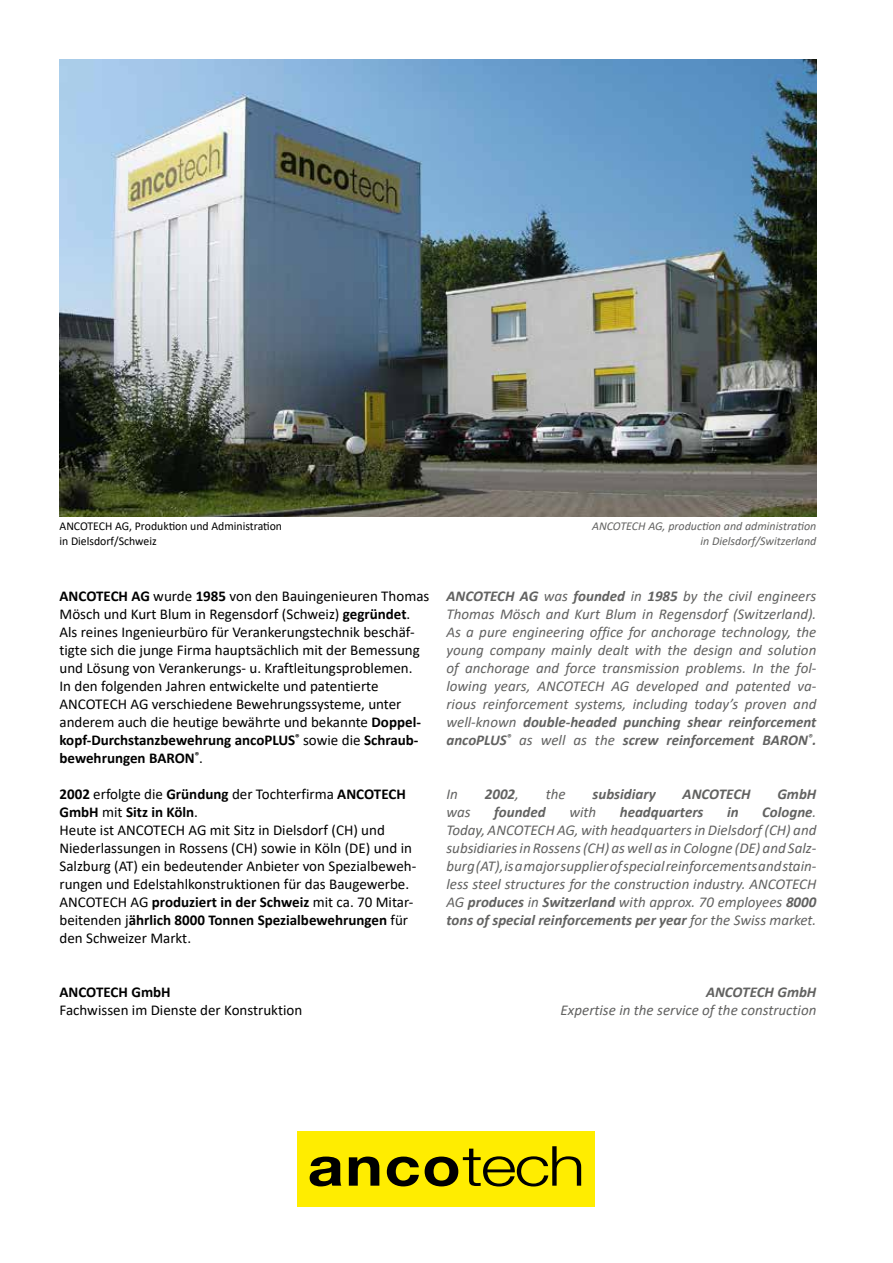
<style>
.page{position:relative;width:893px;height:1263px;background:#fff}
.page>*{position:absolute;margin:0;border:0;box-sizing:border-box;transform-origin:0 0}
.t1{font:15px/18px "Calibri";color:#000}
.t2{font:italic 15px/18px "Calibri";color:#626261;text-align:justify}
.t3{font:italic 700 15px "Calibri";color:#626261}
.t4{font:700 15px "Calibri";color:#000}
.t5{font:italic 12px/14.4px "Calibri";color:#626261;text-align:right}
.t6{font:12px/14.4px "Calibri";color:#000}
.s1{font-weight:700}
.s2{font-weight:400}
</style>
<div class="page">
<div style="left:298px;top:1131px;width:297px;height:76px;background:#ffed00"></div>
<svg style="left:310px;top:1146px;width:271px;height:40px"></svg>
<img style="left:60px;top:60px;width:756px;height:457px">
<p class="t6" style="left:60px;top:519px;width:224px">ANCOTECH AG, Produktion und Administration in Dielsdorf/Schweiz</p>
<p class="t5" style="left:592px;top:518px;width:226px">ANCOTECH AG, production and administration in Dielsdorf/Switzerland</p>
<p class="t1" style="left:60px;top:587px;width:371px"><span class="s1">ANCOTECH AG</span> wurde <span class="s1">1985</span> von den Bauingenieuren Thomas Mösch und Kurt Blum in Regensdorf (Schweiz) <span class="s1">gegründet</span>.<br>Als reines Ingenieurbüro für Verankerungstechnik beschäf&shy;tigte sich die junge Firma hauptsächlich mit der Bemessung und Lösung von Verankerungs- u. Kraftleitungsproblemen.<br>In den folgenden Jahren entwickelte und patentierte ANCOTECH AG verschiedene Bewehrungssysteme, unter anderem auch die heutige bewährte und bekannte <span class="s1">Doppel&shy;kopf-Durchstanzbewehrung ancoPLUS</span><sup>®</sup> sowie die <span class="s1">Schraub&shy;bewehrungen BARON</span><sup>®</sup>.</p>
<p class="t1" style="left:60px;top:785px;width:358px"><span class="s1">2002</span> erfolgte die <span class="s1">Gründung</span> der Tochterfirma <span class="s1">ANCOTECH GmbH</span> mit <span class="s1">Sitz in Köln</span>.<br>Heute ist ANCOTECH AG mit Sitz in Dielsdorf (CH) und Niederlassungen in Rossens (CH) sowie in Köln (DE) und in Salzburg (AT) ein bedeutender Anbieter von Spezialbeweh&shy;rungen und Edelstahlkonstruktionen für das Baugewerbe.<br>ANCOTECH AG <span class="s1">produziert in der Schweiz</span> mit ca. 70 Mitar&shy;beitenden j<span class="s1">ährlich 8000 Tonnen Spezialbewehrungen</span> für den Schweizer Markt.</p>
<p class="t2" style="left:446px;top:586px;width:371px"><span class="s1">ANCOTECH AG</span> was <span class="s1">founded</span> in <span class="s1">1985</span> by the civil engineers Thomas Mösch and Kurt Blum in Regensdorf (Switzerland).<br>As a pure engineering office for anchorage technology, the young company mainly dealt with the design and solution of anchorage and force transmission problems. In the fol&shy;lowing years, ANCOTECH AG developed and patented va&shy;rious reinforcement systems, including today’s proven and well-known <span class="s1">double-headed punching shear reinforcement ancoPLUS</span><sup>®</sup> as well as the <span class="s1">screw reinforcement BARON</span><sup>®</sup><span class="s1">.</span></p>
<p class="t2" style="left:446px;top:784px;width:13px">In</p>
<p class="t3" style="left:485px;top:783px;width:36px">2002<span class="s2">,</span></p>
<p class="t2" style="left:546px;top:784px;width:21px">the</p>
<p class="t3" style="left:593px;top:783px;width:65px">subsidiary</p>
<p class="t3" style="left:683px;top:783px;width:69px">ANCOTECH</p>
<p class="t3" style="left:777px;top:783px;width:41px">GmbH</p>
<p class="t2" style="left:446px;top:802px;width:26px">was</p>
<p class="t3" style="left:494px;top:801px;width:53px">founded</p>
<p class="t2" style="left:569px;top:802px;width:28px">with</p>
<p class="t3" style="left:620px;top:801px;width:85px">headquarters</p>
<p class="t3" style="left:727px;top:801px;width:13px">in</p>
<p class="t2" style="left:446px;top:802px;width:371px;text-indent:316px"><span class="s1">Cologne</span>.<br>Today, ANCOTECH AG, with headquarters in Dielsdorf (CH) and subsidiaries in Rossens (CH) as well as in Cologne (DE) and Salz&shy;burg (AT), is a major supplier of special reinforcements and stain&shy;less steel structures for the construction industry. ANCOTECH AG <span class="s1">produces</span> in <span class="s1">Switzerland</span> with approx. 70 employees <span class="s1">8000 tons of special reinforcements per year</span> for the Swiss market.</p>
<p class="t4" style="left:60px;top:981px;width:113px">ANCOTECH GmbH</p>
<p class="t1" style="left:60px;top:1001px;width:244px">Fachwissen im Dienste der Konstruktion</p>
<p class="t3" style="left:706px;top:981px;width:112px">ANCOTECH GmbH</p>
<p class="t2" style="left:561px;top:1000px;width:257px">Expertise in the service of the construction</p>
</div>
